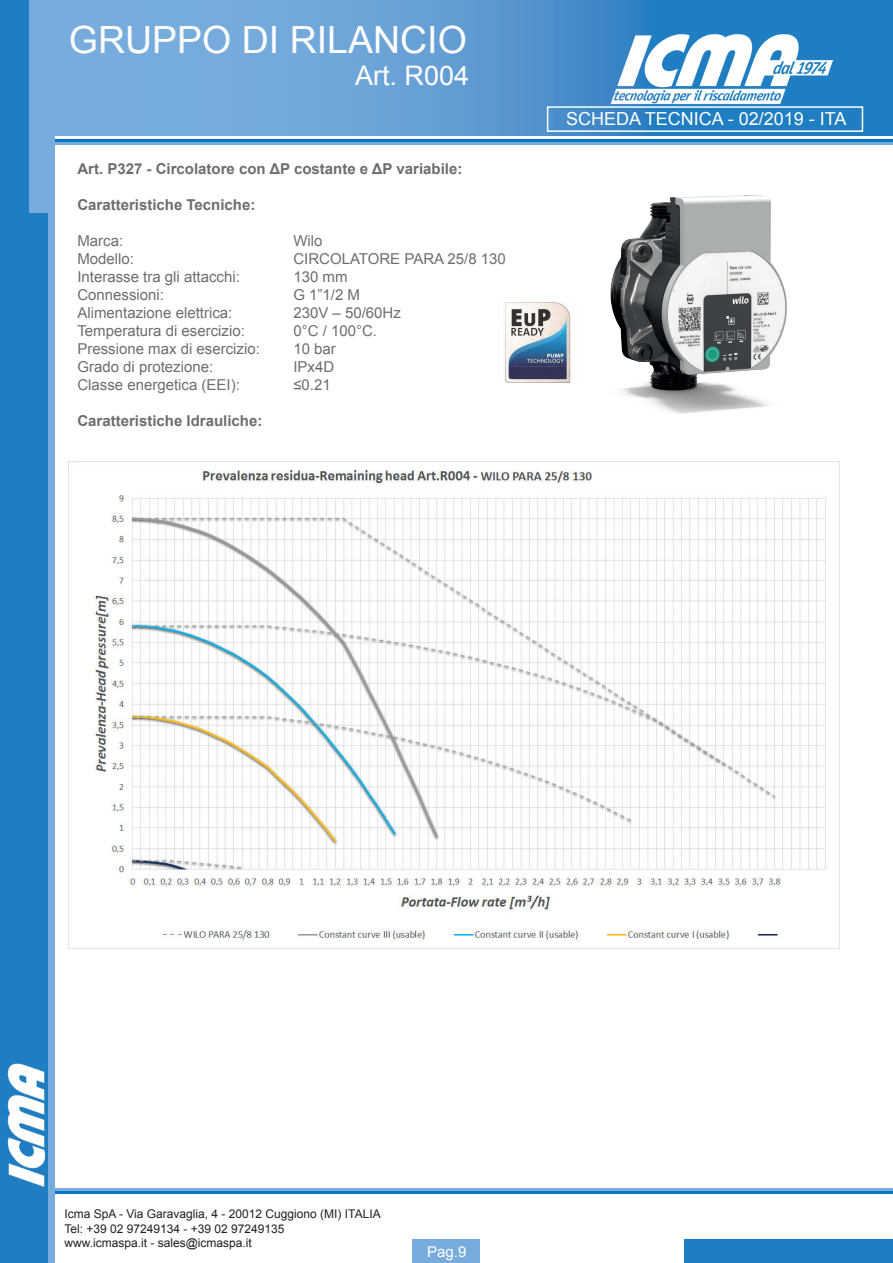
<style>
.page{position:relative;width:893px;height:1263px;background:#fff}
.page>*{position:absolute;margin:0;border:0;box-sizing:border-box;transform-origin:0 0}
.t1{font:37.5px "Arial";color:#fff}
.t2{font:27px "Arial";color:#fff}
.t3{font:18px "Arial";color:#fff}
.t4{font:15px "Arial";color:#6c6d70}
.t5{font:700 15px "Arial";color:#6c6d70}
.t6{font:15px "Arial";color:#fff}
.t7{font:12px/14.4px "Arial";color:#231f20}
</style>
<div class="page">
<svg style="left:54px;top:0;width:839px;height:136px;background:#5e9cd3"></svg>
<hr style="left:40px;top:1188px;width:853px;height:2px;background:#78acdc">
<hr style="left:40px;top:1191px;width:853px;height:2px;background:#0077c0">
<hr style="left:42px;top:142px;width:851px;height:2px;background:#78acdc">
<hr style="left:42px;top:139px;width:851px;height:2px;background:#0077c0">
<svg style="left:28px;top:0;width:26px;height:1263px;background:#6fa7d9"></svg>
<div style="left:0;top:213px;width:47px;height:1050px;background:#1f7ec2"></div>
<div style="left:0;top:0;width:28px;height:214px;background:#1f7ec2"></div>
<img style="left:605px;top:18px;width:228px;height:111px">
<img style="left:7px;top:1064px;width:37px;height:123px">
<div style="left:412px;top:1239px;width:68px;height:24px;background:#78acdc"></div>
<div style="left:685px;top:1239px;width:208px;height:24px;background:#1f7ec2"></div>
<div style="left:547px;top:106px;width:316px;height:26px;border:2px solid #fff"></div>
<img style="left:505px;top:303px;width:4px;height:79px">
<img style="left:509px;top:195px;width:278px;height:218px">
<img style="left:94px;top:470px;width:732px;height:472px">
<h1 class="t1" style="left:69px;top:15px;width:399px">GRUPPO DI RILANCIO</h1>
<h2 class="t2" style="left:355px;top:58px;width:116px">Art. R004</h2>
<p class="t5" style="left:77px;top:159px;width:387px">Art. P327 - Circolatore con ΔP costante e ΔP variabile:</p>
<p class="t5" style="left:77px;top:195px;width:180px">Caratteristiche Tecniche:</p>
<p class="t4" style="left:77px;top:231px;width:47px">Marca:</p>
<p class="t4" style="left:293px;top:231px;width:31px">Wilo</p>
<p class="t4" style="left:77px;top:249px;width:58px">Modello:</p>
<p class="t4" style="left:293px;top:249px;width:214px">CIRCOLATORE PARA 25/8 130</p>
<p class="t4" style="left:77px;top:267px;width:164px">Interasse tra gli attacchi:</p>
<p class="t4" style="left:293px;top:267px;width:56px">130 mm</p>
<p class="t4" style="left:77px;top:285px;width:88px">Connessioni:</p>
<p class="t4" style="left:293px;top:285px;width:68px">G 1”1/2 M</p>
<p class="t4" style="left:77px;top:303px;width:157px">Alimentazione elettrica:</p>
<p class="t4" style="left:293px;top:303px;width:109px">230V – 50/60Hz</p>
<p class="t4" style="left:77px;top:321px;width:169px">Temperatura di esercizio:</p>
<p class="t4" style="left:293px;top:321px;width:85px">0°C / 100°C.</p>
<p class="t4" style="left:77px;top:339px;width:184px">Pressione max di esercizio:</p>
<p class="t4" style="left:293px;top:339px;width:44px">10 bar</p>
<p class="t4" style="left:77px;top:357px;width:137px">Grado di protezione:</p>
<p class="t4" style="left:293px;top:357px;width:42px">IPx4D</p>
<p class="t4" style="left:77px;top:375px;width:164px">Classe energetica (EEI):</p>
<p class="t4" style="left:293px;top:375px;width:39px">≤0.21</p>
<p class="t5" style="left:77px;top:411px;width:187px">Caratteristiche Idrauliche:</p>
<p class="t3" style="left:566px;top:107px;width:282px">SCHEDA TECNICA - 02/2019 - ITA</p>
<p class="t7" style="left:64px;top:1207px;width:318px">Icma SpA - Via Garavaglia, 4 - 20012 Cuggiono (MI) ITALIA<br>Tel: +39 02 97249134 - +39 02 97249135<br>www.icmaspa.it - sales@icmaspa.it</p>
<p class="t6" style="left:427px;top:1242px;width:41px">Pag.9</p>
</div>
